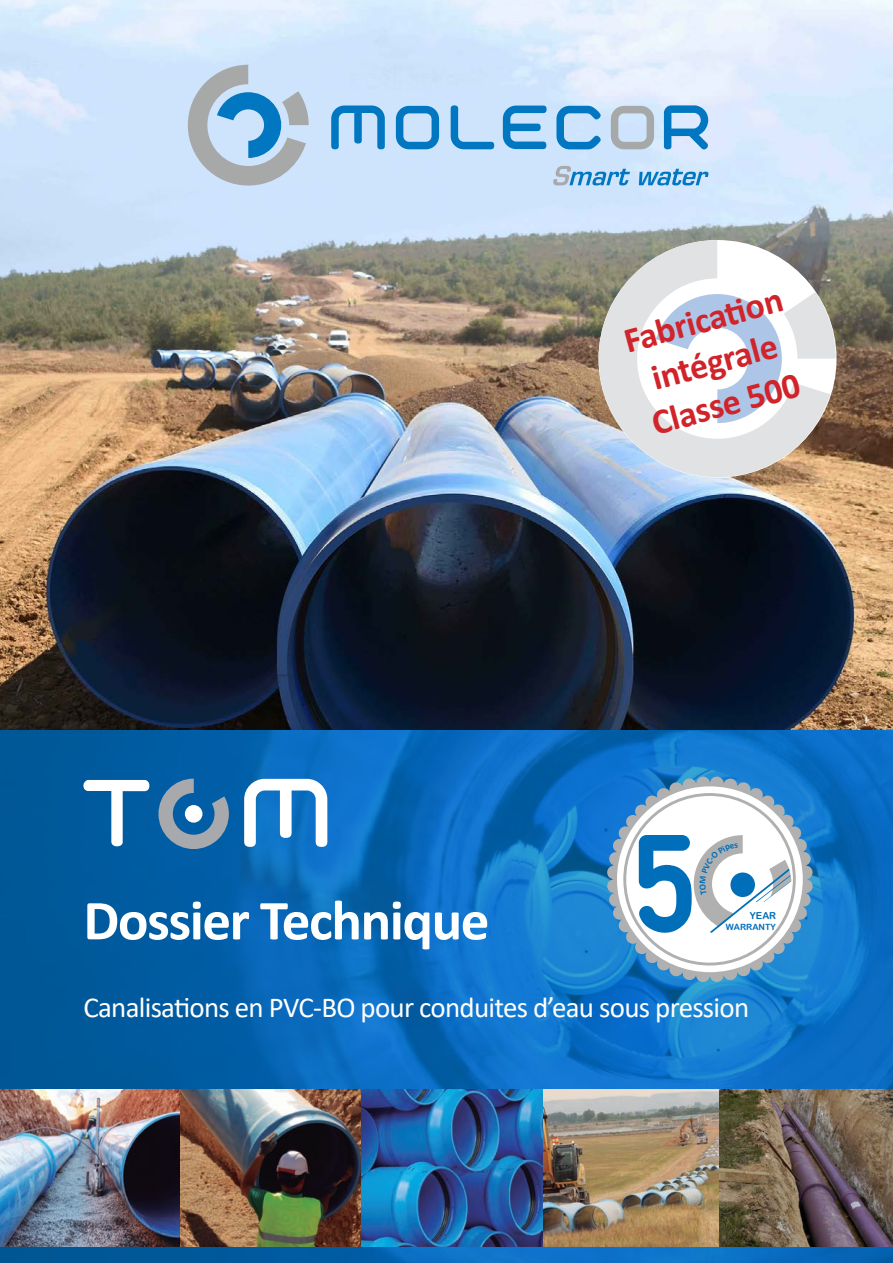
<style>
.page{position:relative;width:893px;height:1263px;background:#fff}
.page>*{position:absolute;margin:0;border:0;box-sizing:border-box;transform-origin:0 0}
.t1{font:700 57px "Calibri";letter-spacing:-.025em;color:#fff}
.t2{font:700 36px "Calibri";color:#d1232a}
.t3{font:28.95px "Calibri";letter-spacing:-.025em;color:#fff}
.t4{font:9.6px "Arial Rounded MT Bold";color:#006eb8}
.t5{font:8.55px "Arial Rounded MT Bold";color:#006eb8}
</style>
<div class="page">
<img style="left:0;top:0;width:893px;height:730px">
<img style="left:0;top:730px;width:893px;height:533px">
<img style="left:0;top:1089px;width:893px;height:157px">
<svg style="left:244px;top:779px;width:83px;height:68px"></svg>
<svg style="left:83px;top:780px;width:66px;height:66px"></svg>
<svg style="left:158px;top:779px;width:71px;height:70px;background:#5385ad"></svg>
<svg style="left:188px;top:65px;width:121px;height:121px;background:#a6c2d8"></svg>
<svg style="left:396px;top:106px;width:43px;height:43px;background:#65acdd"></svg>
<svg style="left:611px;top:106px;width:43px;height:43px;background:#bac6d2"></svg>
<svg style="left:451px;top:105px;width:43px;height:44px;background:#93c4ea"></svg>
<svg style="left:664px;top:105px;width:44px;height:45px;background:#6aaddd"></svg>
<svg style="left:331px;top:105px;width:54px;height:44px;background:#6eb1e0"></svg>
<svg style="left:503px;top:106px;width:44px;height:43px;background:#60aadc"></svg>
<svg style="left:556px;top:106px;width:45px;height:44px;background:#77b6e2"></svg>
<svg style="left:553px;top:166px;width:77px;height:19px"></svg>
<svg style="left:639px;top:169px;width:69px;height:16px"></svg>
<svg style="left:599px;top:240px;width:231px;height:237px;fill:#e1e2e4"></svg>
<svg style="left:656px;top:292px;width:180px;height:131px"></svg>
<svg style="left:607px;top:776px;width:206px;height:206px"></svg>
<p class="t2" style="left:618px;top:316px;width:165px;rotate:-15deg">Fabricati on</p>
<p class="t2" style="left:646px;top:354px;width:130px;rotate:-15deg">intégrale</p>
<p class="t2" style="left:646px;top:398px;width:154px;rotate:-15deg">Classe 500</p>
<p class="t1" style="left:83px;top:880px;width:407px">Dossier Technique</p>
<p class="t4" style="left:750px;top:910px;width:28px">YEAR</p>
<p class="t5" style="left:726px;top:922px;width:51px">WARRANTY</p>
<p class="t3" style="left:83px;top:987px;width:667px">Canalisations en PVC-BO pour conduites d’eau sous pression</p>
</div>
